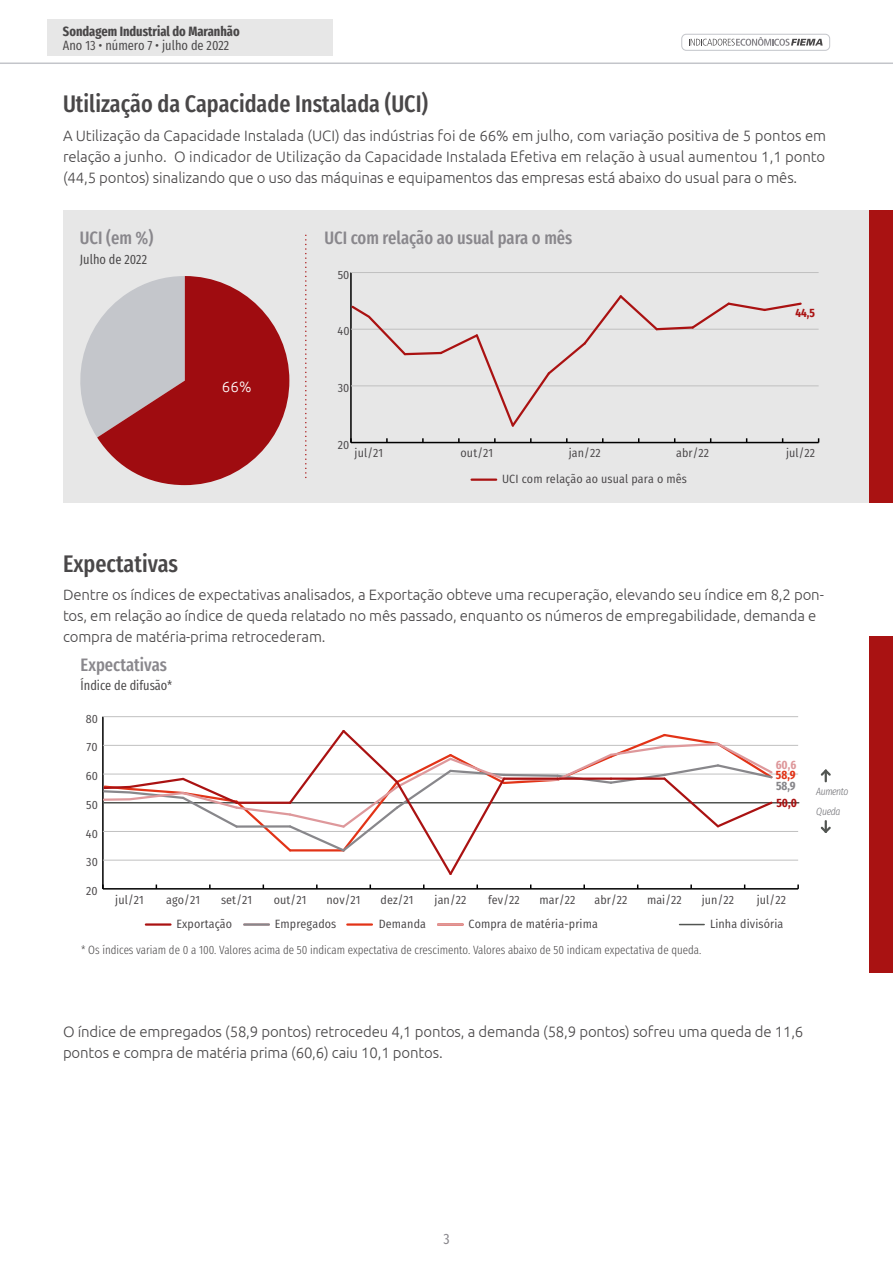
<style>
.page{position:relative;width:893px;height:1263px;background:#fff}
.page>*{position:absolute;margin:0;border:0;box-sizing:border-box;transform-origin:0 0}
.t1{font:500 24px "Fira Sans Compressed";color:#494748}
.t2{font:500 18px "Fira Sans Compressed";color:#89878c}
.t3{font:300 15px/21px "Ubuntu";letter-spacing:-.01em;color:#494748}
.t4{font:300 15px "Ubuntu";color:#fff}
.t5{font:15px "Fira Sans Compressed";color:#89878c}
.t6{font:13.5px "Fira Sans Compressed";color:#494748}
.t7{font:700 13.5px "Fira Sans Compressed";color:#494748}
.t8{font:12px "Fira Sans Condensed";letter-spacing:.01em;color:#474446}
.t9{font:300 12px "Fira Sans Compressed";color:#494748}
.t10{font:700 12px "Fira Sans Compressed";color:#aa1212}
.t11{font:700 12px "Fira Sans Compressed";color:#e23317}
.t12{font:700 12px "Fira Sans Compressed";color:#88878b}
.t13{font:700 12px "Fira Sans Compressed";color:#de989b}
.t14{font:italic 300 10.5px "Fira Sans Compressed";letter-spacing:-.045em;color:#717176}
</style>
<div class="page">
<div style="left:681px;top:34px;width:149px;height:17px;border:1px solid #c3c5ca;border-radius:4px"></div>
<svg style="left:689px;top:37px;width:134px;height:9px"></svg>
<hr style="left:0;top:62px;width:893px;height:2px;background:#c3c5ca">
<div style="left:63px;top:210px;width:829px;height:293px;background:#e7e7e7"></div>
<div style="left:869px;top:210px;width:23px;height:293px;background:#a91212"></div>
<svg style="left:305px;top:235px;width:2px;height:243px"></svg>
<div style="left:870px;top:636px;width:23px;height:336px;background:#a91212"></div>
<div style="left:48px;top:19px;width:285px;height:37px;background:#e7e7e7"></div>
<svg style="left:80px;top:276px;width:209px;height:209px"></svg>
<hr style="left:472px;top:478px;width:24px;height:3px;background:#aa1212">
<hr style="left:351px;top:442px;width:468px;height:1px;background:#000">
<hr style="left:350px;top:272px;width:2px;height:170px;background:#000">
<hr style="left:351px;top:385px;width:468px;height:1px;background:#c0c0c0">
<hr style="left:351px;top:329px;width:468px;height:1px;background:#c0c0c0">
<hr style="left:351px;top:272px;width:468px;height:1px;background:#c0c0c0">
<svg style="left:350px;top:293px;width:453px;height:136px"></svg>
<svg style="left:821px;top:769px;width:10px;height:13px"></svg>
<svg style="left:821px;top:820px;width:10px;height:13px"></svg>
<svg style="left:679px;top:924px;width:25px;height:1px"></svg>
<hr style="left:146px;top:923px;width:24px;height:3px;background:#aa1212">
<hr style="left:438px;top:923px;width:25px;height:3px;background:#de989b">
<hr style="left:103px;top:888px;width:695px;height:1px;background:#000">
<hr style="left:102px;top:717px;width:2px;height:172px;background:#000">
<hr style="left:103px;top:860px;width:695px;height:1px;background:#c0c0c0">
<hr style="left:103px;top:831px;width:695px;height:1px;background:#c0c0c0">
<hr style="left:104px;top:802px;width:695px;height:1px;background:#525552">
<hr style="left:103px;top:774px;width:695px;height:1px;background:#c0c0c0">
<hr style="left:103px;top:745px;width:695px;height:1px;background:#c0c0c0">
<hr style="left:103px;top:716px;width:695px;height:1px;background:#c0c0c0">
<svg style="left:102px;top:728px;width:672px;height:149px"></svg>
<hr style="left:244px;top:923px;width:25px;height:3px;background:#88878b">
<hr style="left:347px;top:923px;width:25px;height:3px;background:#e23317">
<p class="t7" style="left:63px;top:20px;width:178px">Sondagem Industrial do Maranhão</p>
<p class="t6" style="left:63px;top:35px;width:168px">Ano 13 • número 7 • julho de 2022</p>
<p class="t7" style="left:63px;top:22px;width:178px">Sondagem Industrial do Maranhão</p>
<p class="t6" style="left:106px;top:37px;width:9px">N</p>
<p class="t6" style="left:149px;top:37px;width:36px">5 • mai</p>
<h1 class="t1" style="left:63px;top:85px;width:367px">Utilização da Capacidade Instalada (UCI)</h1>
<p class="t3" style="left:63px;top:125px;width:765px;text-align:justify">A Utilização da Capacidade Instalada (UCI) das indústrias foi de 66% em julho, com variação positiva de 5 pontos em relação a junho. O indicador de Utilização da Capacidade Instalada Efetiva em relação à usual aumentou 1,1 ponto (44,5 pontos) sinalizando que o uso das máquinas e equipamentos das empresas está abaixo do usual para o mês.</p>
<p class="t2" style="left:80px;top:224px;width:75px">UCI (em %)</p>
<p class="t6" style="left:80px;top:249px;width:69px">Julho de 2022</p>
<p class="t4" style="left:222px;top:377px;width:31px">66%</p>
<p class="t2" style="left:325px;top:224px;width:249px">UCI com relação ao usual para o mês</p>
<p class="t8" style="left:338px;top:265px;width:13px">50</p>
<p class="t8" style="left:338px;top:322px;width:14px">40</p>
<p class="t8" style="left:338px;top:379px;width:13px">30</p>
<p class="t10" style="left:795px;top:303px;width:21px">44,5</p>
<p class="t8" style="left:338px;top:435px;width:13px">20</p>
<p class="t8" style="left:355px;top:444px;width:30px">jul/21</p>
<p class="t8" style="left:461px;top:444px;width:34px">out/21</p>
<p class="t8" style="left:569px;top:444px;width:33px">jan/22</p>
<p class="t8" style="left:676px;top:444px;width:35px">abr/22</p>
<p class="t8" style="left:786px;top:444px;width:31px">jul/22</p>
<p class="t8" style="left:502px;top:469px;width:186px">UCI com relação ao usual para o mês</p>
<h1 class="t1" style="left:63px;top:544px;width:117px">Expectativas</h1>
<p class="t3" style="left:63px;top:584px;width:762px">Dentre os índices de expectativas analisados, a Exportação obteve uma recuperação, elevando seu índice em 8,2 pon&shy;tos, em relação ao índice de queda relatado no mês passado, enquanto os números de empregabilidade, demanda e compra de matéria-prima retrocederam.</p>
<p class="t2" style="left:81px;top:650px;width:88px">Expectativas</p>
<p class="t6" style="left:81px;top:675px;width:93px">Índice de difusão*</p>
<p class="t8" style="left:86px;top:709px;width:14px">80</p>
<p class="t8" style="left:86px;top:738px;width:13px">70</p>
<p class="t8" style="left:86px;top:767px;width:14px">60</p>
<p class="t8" style="left:86px;top:796px;width:13px">50</p>
<p class="t8" style="left:86px;top:824px;width:14px">40</p>
<p class="t8" style="left:86px;top:853px;width:13px">30</p>
<p class="t8" style="left:86px;top:882px;width:13px">20</p>
<p class="t13" style="left:776px;top:754px;width:22px">60,6</p>
<p class="t11" style="left:776px;top:765px;width:21px">58,9</p>
<p class="t12" style="left:776px;top:775px;width:21px">58,9</p>
<p class="t10" style="left:776px;top:793px;width:22px">50,0</p>
<p class="t8" style="left:115px;top:890px;width:30px">jul/21</p>
<p class="t8" style="left:166px;top:890px;width:35px">ago/21</p>
<p class="t8" style="left:221px;top:890px;width:33px">set/21</p>
<p class="t8" style="left:274px;top:890px;width:34px">out/21</p>
<p class="t8" style="left:326px;top:890px;width:36px">nov/21</p>
<p class="t8" style="left:380px;top:890px;width:35px">dez/21</p>
<p class="t8" style="left:435px;top:890px;width:33px">jan/22</p>
<p class="t8" style="left:488px;top:890px;width:33px">fev/22</p>
<p class="t8" style="left:539px;top:890px;width:37px">mar/22</p>
<p class="t8" style="left:594px;top:890px;width:35px">abr/22</p>
<p class="t8" style="left:647px;top:890px;width:36px">mai/22</p>
<p class="t8" style="left:702px;top:890px;width:34px">jun/22</p>
<p class="t8" style="left:757px;top:890px;width:31px">jul/22</p>
<p class="t8" style="left:176px;top:914px;width:57px">Exportação</p>
<p class="t8" style="left:275px;top:914px;width:63px">Empregados</p>
<p class="t8" style="left:379px;top:914px;width:49px">Demanda</p>
<p class="t8" style="left:468px;top:914px;width:131px">Compra de matéria-prima</p>
<p class="t8" style="left:710px;top:914px;width:75px">Linha divisória</p>
<p class="t9" style="left:81px;top:942px;width:622px">* Os índices variam de 0 a 100. Valores acima de 50 indicam expectativa de crescimento. Valores abaixo de 50 indicam expectativa de queda.</p>
<p class="t14" style="left:816px;top:784px;width:34px">Aumento</p>
<p class="t14" style="left:816px;top:804px;width:26px">Queda</p>
<p class="t3" style="left:63px;top:1021px;width:742px">O índice de empregados (58,9 pontos) retrocedeu 4,1 pontos, a demanda (58,9 pontos) sofreu uma queda de 11,6 pontos e compra de matéria prima (60,6) caiu 10,1 pontos.</p>
<p class="t5" style="left:443px;top:1227px;width:8px">3</p>
</div>
